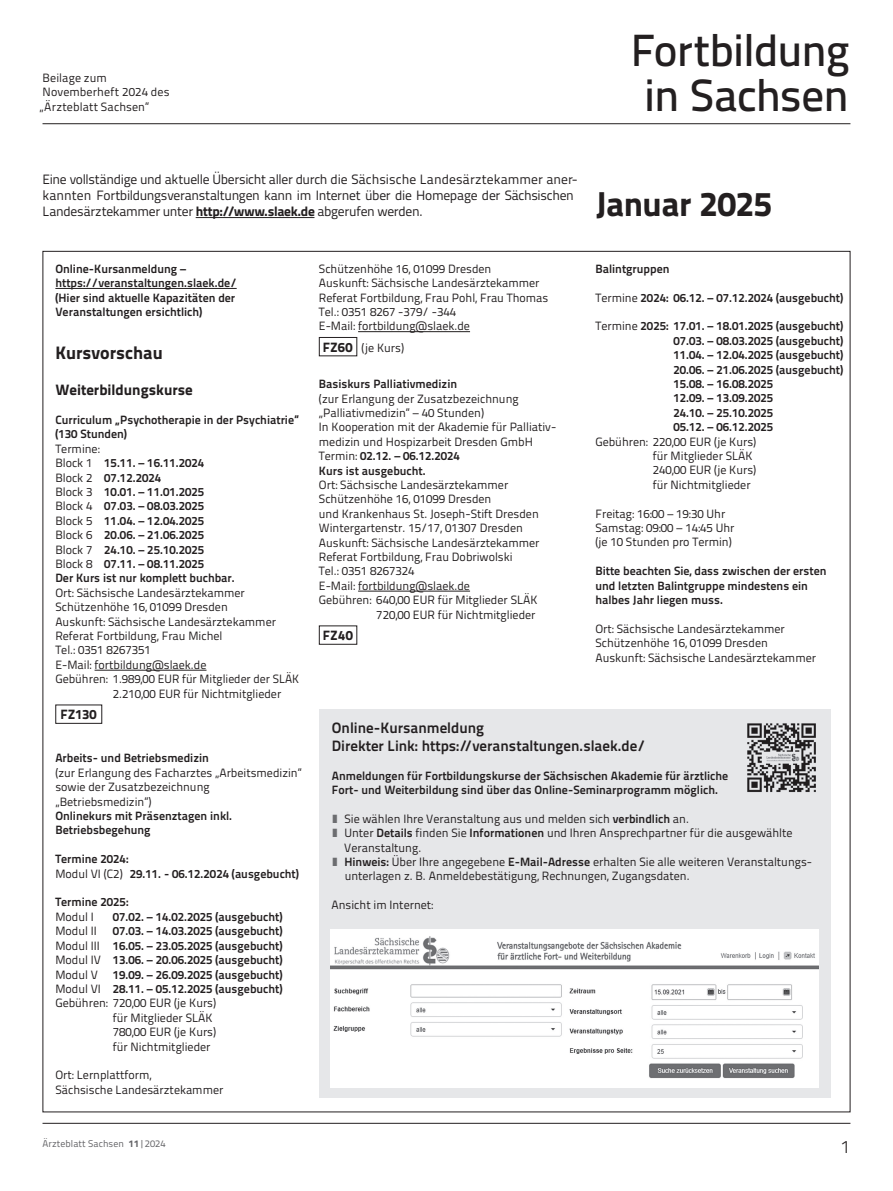
<style>
.page{position:relative;width:893px;height:1191px;background:#fff}
.page>*{position:absolute;margin:0;border:0;box-sizing:border-box;transform-origin:0 0}
.t1{font:500 45px/45px "Titillium Text";letter-spacing:-.015em;color:#231f20;text-align:center}
.t2{font:800 34.5px "Titillium Text";letter-spacing:-.015em;color:#231f20}
.t3{font:800 18px "Titillium Text";color:#231f20}
.t4{font:300 18px "Titillium Text";color:#231f20}
.t5{font:700 15px/18px "Titillium Text";color:#231f20}
.t6{font:800 15px "Titillium Text";color:#231f20}
.t7{font:13.5px/16.2px "Titillium Text";letter-spacing:-.02em;color:#231f20}
.t8{font:800 13.5px "Titillium Text";letter-spacing:.005em;color:#231f20}
.t9{font:12px/14.4px "Titillium Text";color:#231f20}
.t10{font:700 12px/14.4px "Titillium Text";color:#231f20}
.t11{font:9.75px "Titillium Text";letter-spacing:.01em;color:#636366}
.s1{font-weight:800}
.s2{font-weight:400}
.s3{font-weight:700}
.s4{color:#6c6d70}
</style>
<div class="page">
<hr style="left:358px;top:331px;width:112px;height:1px;background:#231f20">
<hr style="left:358px;top:591px;width:112px;height:1px;background:#231f20">
<hr style="left:43px;top:1123px;width:807px;height:1px;background:#231f20">
<hr style="left:43px;top:123px;width:807px;height:1px;background:#231f20">
<hr style="left:55px;top:288px;width:182px;height:1px;background:#231f20">
<hr style="left:95px;top:670px;width:112px;height:1px;background:#231f20">
<hr style="left:196px;top:217px;width:118px;height:1px;background:#231f20">
<div style="left:319px;top:708px;width:511px;height:389px;background:#e6e7e9"></div>
<img style="left:331px;top:929px;width:488px;height:158px">
<img style="left:747px;top:723px;width:69px;height:69px">
<div style="left:319px;top:337px;width:38px;height:19px;border:1px solid #231f20"></div>
<p class="t9" style="left:40px;top:70px;width:132px">Beilage zum<br>Novemberheft 2024 des „Ärzteblatt Sachsen“</p>
<h1 class="t1" style="left:631px;top:25px;width:220px">Fortbildung in Sachsen</h1>
<p class="t7" style="left:43px;top:170px;width:537px">Eine vollständige und aktuelle Übersicht aller durch die Sächsische Landesärztekammer aner&shy;kannten Fortbildungsveranstaltungen kann im Internet über die Homepage der Sächsischen<br>Landesärztekammer unter <span class="s1">http://www.slaek.de</span> abgerufen werden.</p>
<h2 class="t2" style="left:596px;top:177px;width:178px">Januar 2025</h2>
<p class="t10" style="left:55px;top:261px;width:183px">Online-Kursanmeldung – https://veranstaltungen.slaek.de/ (Hier sind aktuelle Kapazitäten der Veranstaltungen ersichtlich)</p>
<h3 class="t3" style="left:55px;top:339px;width:109px">Kursvorschau</h3>
<p class="t6" style="left:55px;top:378px;width:139px">Weiterbildungskurse</p>
<p class="t10" style="left:55px;top:412px;width:245px">Curriculum „Psychotherapie in der Psychiatrie“ (130 Stunden)</p>
<p class="t10" style="left:55px;top:441px;width:181px"><span class="s2">Termine:<br>Block 1</span> 15.11. – 16.11.2024<br><span class="s2">Block 2</span> 07.12.2024<br><span class="s2">Block 3</span> 10.01. – 11.01.2025<br><span class="s2">Block 4</span> 07.03. – 08.03.2025<br><span class="s2">Block 5</span> 11.04. – 12.04.2025<br><span class="s2">Block 6</span> 20.06. – 21.06.2025<br><span class="s2">Block 7</span> 24.10. – 25.10.2025<br><span class="s2">Block 8</span> 07.11. – 08.11.2025<br>Der Kurs ist nur komplett buchbar.</p>
<p class="t9" style="left:55px;top:585px;width:191px">Ort: Sächsische Landesärztekammer</p>
<p class="t9" style="left:55px;top:599px;width:174px">Schützenhöhe 16, 01099 Dresden</p>
<p class="t9" style="left:55px;top:613px;width:222px">Auskunft: Sächsische Landesärztekammer</p>
<p class="t9" style="left:55px;top:628px;width:169px">Referat Fortbildung, Frau Michel</p>
<p class="t9" style="left:55px;top:642px;width:97px">Tel.: 0351 8267351</p>
<p class="t9" style="left:55px;top:657px;width:153px">E-Mail: fortbildung@slaek.de</p>
<p class="t9" style="left:55px;top:671px;width:245px">Gebühren: 1.989,00 EUR für Mitglieder der SLÄK</p>
<p class="t9" style="left:113px;top:685px;width:170px">2.210,00 EUR für Nichtmitglieder</p>
<p class="t8" style="left:60px;top:704px;width:38px">FZ130</p>
<p class="t10" style="left:55px;top:750px;width:155px">Arbeits- und Betriebsmedizin</p>
<p class="t9" style="left:55px;top:765px;width:248px">(zur Erlangung des Facharztes „Arbeitsmedizin“ sowie der Zusatzbezeichnung „Betriebsmedizin“)</p>
<p class="t10" style="left:55px;top:808px;width:178px">Onlinekurs mit Präsenztagen inkl.<br>Betriebsbegehung</p>
<p class="t10" style="left:55px;top:851px;width:245px">Termine 2024:<br><span class="s2">Modul VI (C2)</span> 29.11. - 06.12.2024 (ausgebucht)</p>
<p class="t10" style="left:55px;top:894px;width:75px">Termine 2025:</p>
<p class="t9" style="left:55px;top:909px;width:40px">Modul I</p>
<p class="t10" style="left:113px;top:908px;width:171px">07.02. – 14.02.2025 (ausgebucht)</p>
<p class="t9" style="left:55px;top:923px;width:43px">Modul II</p>
<p class="t10" style="left:113px;top:923px;width:171px">07.03. – 14.03.2025 (ausgebucht)</p>
<p class="t10" style="left:55px;top:937px;width:229px"><span class="s2">Modul III</span> 16.05. – 23.05.2025 (ausgebucht)</p>
<p class="t10" style="left:55px;top:952px;width:229px"><span class="s2">Modul IV</span> 13.06. – 20.06.2025 (ausgebucht)</p>
<p class="t10" style="left:55px;top:966px;width:229px"><span class="s2">Modul V</span> 19.09. – 26.09.2025 (ausgebucht)</p>
<p class="t10" style="left:55px;top:980px;width:229px"><span class="s2">Modul VI</span> 28.11. – 05.12.2025 (ausgebucht)</p>
<p class="t9" style="left:55px;top:995px;width:162px">Gebühren: 720,00 EUR (je Kurs)</p>
<p class="t9" style="left:113px;top:1009px;width:101px">für Mitglieder SLÄK</p>
<p class="t9" style="left:113px;top:1024px;width:105px">780,00 EUR (je Kurs)</p>
<p class="t9" style="left:113px;top:1038px;width:99px">für Nichtmitglieder</p>
<p class="t9" style="left:55px;top:1067px;width:170px">Ort: Lernplattform,<br>Sächsische Landesärztekammer</p>
<p class="t9" style="left:319px;top:261px;width:231px">Schützenhöhe 16, 01099 Dresden<br>Auskunft: Sächsische Landesärztekammer Referat Fortbildung, Frau Pohl, Frau Thomas Tel.: 0351 8267 -379/ -344<br>E-Mail: fortbildung@slaek.de</p>
<p class="t9" style="left:361px;top:339px;width:44px">(je Kurs)</p>
<p class="t10" style="left:319px;top:376px;width:140px">Basiskurs Palliativmedizin</p>
<p class="t9" style="left:319px;top:390px;width:237px">(zur Erlangung der Zusatzbezeichnung „Palliativmedizin“ – 40 Stunden)<br>In Kooperation mit der Akademie für Palliativ&shy;medizin und Hospizarbeit Dresden GmbH Termin: <span class="s3">02.12. – 06.12.2024<br>Kurs ist ausgebucht.</span></p>
<p class="t9" style="left:319px;top:477px;width:191px">Ort: Sächsische Landesärztekammer</p>
<p class="t9" style="left:319px;top:491px;width:174px">Schützenhöhe 16, 01099 Dresden</p>
<p class="t9" style="left:319px;top:506px;width:221px">und Krankenhaus St. Joseph-Stift Dresden</p>
<p class="t9" style="left:319px;top:520px;width:206px">Wintergartenstr. 15/17, 01307 Dresden</p>
<p class="t9" style="left:319px;top:534px;width:222px">Auskunft: Sächsische Landesärztekammer</p>
<p class="t9" style="left:319px;top:549px;width:195px">Referat Fortbildung, Frau Dobriwolski</p>
<p class="t9" style="left:319px;top:563px;width:97px">Tel.: 0351 8267324</p>
<p class="t9" style="left:319px;top:578px;width:153px">E-Mail: fortbildung@slaek.de</p>
<p class="t9" style="left:319px;top:592px;width:220px">Gebühren: 640,00 EUR für Mitglieder SLÄK</p>
<p class="t9" style="left:376px;top:606px;width:161px">720,00 EUR für Nichtmitglieder</p>
<p class="t8" style="left:323px;top:625px;width:31px">FZ40</p>
<p class="t8" style="left:323px;top:336px;width:31px">FZ60</p>
<p class="t10" style="left:595px;top:261px;width:76px">Balintgruppen</p>
<p class="t10" style="left:595px;top:289px;width:249px"><span class="s2">Termine</span> 2024: 06.12. – 07.12.2024 (ausgebucht)</p>
<p class="t10" style="left:673px;top:318px;width:171px;text-indent:-78px"><span class="s2">Termine</span> 2025: 17.01. – 18.01.2025 (ausgebucht)<br>07.03. – 08.03.2025 (ausgebucht)<br>11.04. – 12.04.2025 (ausgebucht)<br>20.06. – 21.06.2025 (ausgebucht)<br>15.08. – 16.08.2025<br>12.09. – 13.09.2025<br>24.10. – 25.10.2025<br>05.12. – 06.12.2025</p>
<p class="t9" style="left:653px;top:433px;width:105px;text-indent:-57px">Gebühren: 220,00 EUR (je Kurs) für Mitglieder SLÄK<br>240,00 EUR (je Kurs) für Nichtmitglieder</p>
<p class="t9" style="left:595px;top:505px;width:141px">Freitag: 16:00 – 19:30 Uhr<br>Samstag: 09:00 – 14:45 Uhr (je 10 Stunden pro Termin)</p>
<p class="t10" style="left:595px;top:563px;width:233px">Bitte beachten Sie, dass zwischen der ersten und letzten Balintgruppe mindestens ein halbes Jahr liegen muss.</p>
<p class="t9" style="left:595px;top:621px;width:222px">Ort: Sächsische Landesärztekammer<br>Schützenhöhe 16, 01099 Dresden<br>Auskunft: Sächsische Landesärztekammer</p>
<p class="t5" style="left:332px;top:717px;width:315px">Online-Kursanmeldung<br>Direkter Link: https://veranstaltungen.slaek.de/</p>
<p class="t10" style="left:332px;top:767px;width:398px">Anmeldungen für Fortbildungskurse der Sächsischen Akademie für ärztliche<br>Fort- und Weiterbildung sind über das Online-Seminarprogramm möglich.</p>
<p class="t9" style="left:332px;top:810px;width:358px"><span class="s4">❚</span> Sie wählen Ihre Veranstaltung aus und melden sich <span class="s3">verbindlich</span> an.</p>
<p class="t9" style="left:332px;top:825px;width:462px"><span class="s4">❚</span> Unter <span class="s3">Details</span> finden Sie <span class="s3">Informationen</span> und Ihren Ansprechpartner für die ausgewählte</p>
<p class="t9" style="left:344px;top:839px;width:79px">Veranstaltung.</p>
<p class="t9" style="left:332px;top:854px;width:480px"><span class="s4">❚</span> <span class="s3">Hinweis:</span> Über Ihre angegebene <span class="s3">E-Mail-Adresse</span> erhalten Sie alle weiteren Veranstaltungs-</p>
<p class="t9" style="left:345px;top:868px;width:347px">unterlagen z. B. Anmeldebestätigung, Rechnungen, Zugangsdaten.</p>
<p class="t9" style="left:332px;top:897px;width:103px">Ansicht im Internet:</p>
<p class="t11" style="left:43px;top:1136px;width:125px">Ärzteblatt Sachsen <span class="s1">11</span>|2024</p>
<h3 class="t4" style="left:841px;top:1133px;width:11px">1</h3>
</div>
